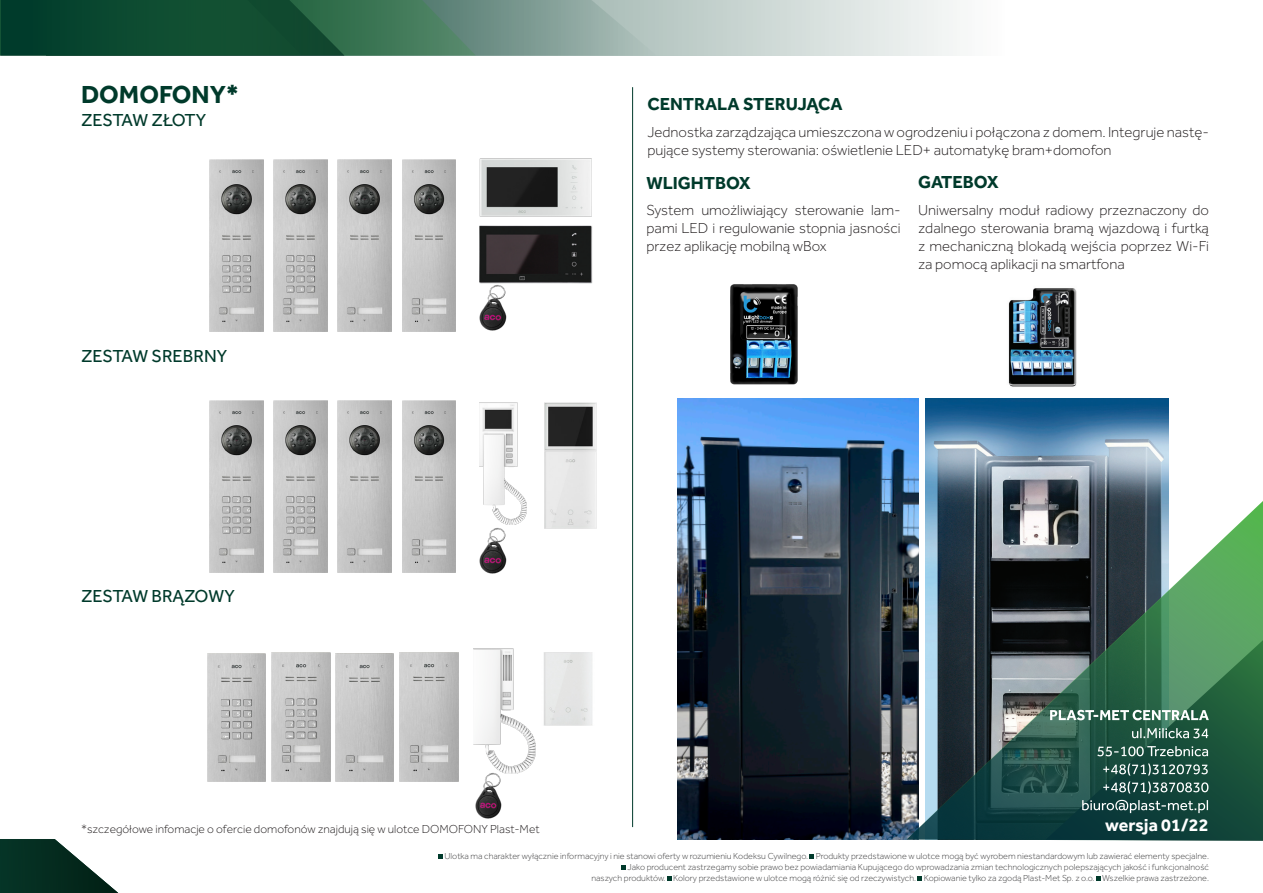
<style>
.page{position:relative;width:1263px;height:893px;background:#fff}
.page>*{position:absolute;margin:0;border:0;box-sizing:border-box;transform-origin:0 0}
.t1{font:700 25.5px "Effra";color:#003a2b}
.t2{font:18px "Effra";letter-spacing:-.015em;color:#003a2b}
.t3{font:700 18px "Effra";color:#003a2b}
.t4{font:700 18px "Effra";color:#fff}
.t5{font:300 15px/18px "Effra";color:#231f20}
.t6{font:300 12px "Effra";color:#231f20}
.t7{font:300 9px "Effra";color:#3e3e3f}
</style>
<div class="page">
<img style="left:925px;top:398px;width:243px;height:103px">
<img style="left:677px;top:398px;width:241px;height:442px">
<img style="left:336px;top:654px;width:58px;height:127px">
<img style="left:400px;top:653px;width:58px;height:128px">
<img style="left:473px;top:648px;width:63px;height:125px">
<img style="left:402px;top:160px;width:54px;height:172px">
<img style="left:338px;top:160px;width:54px;height:172px">
<img style="left:479px;top:158px;width:113px;height:59px">
<img style="left:480px;top:403px;width:47px;height:122px">
<img style="left:480px;top:226px;width:112px;height:57px">
<img style="left:544px;top:403px;width:52px;height:126px">
<img style="left:543px;top:652px;width:50px;height:73px">
<hr style="left:632px;top:87px;width:1px;height:740px;background:#003a2b">
<img style="left:402px;top:401px;width:54px;height:171px">
<img style="left:338px;top:401px;width:54px;height:171px">
<img style="left:479px;top:285px;width:28px;height:46px">
<img style="left:479px;top:528px;width:28px;height:46px">
<img style="left:474px;top:772px;width:29px;height:47px">
<img style="left:274px;top:160px;width:54px;height:172px">
<img style="left:210px;top:160px;width:54px;height:172px">
<img style="left:274px;top:401px;width:54px;height:171px">
<img style="left:210px;top:401px;width:54px;height:171px">
<img style="left:208px;top:654px;width:58px;height:127px">
<img style="left:271px;top:653px;width:59px;height:128px">
<svg style="left:438px;top:854px;width:5px;height:5px"></svg>
<svg style="left:810px;top:855px;width:4px;height:4px"></svg>
<svg style="left:621px;top:865px;width:5px;height:5px"></svg>
<svg style="left:667px;top:876px;width:4px;height:5px"></svg>
<svg style="left:918px;top:876px;width:4px;height:5px"></svg>
<svg style="left:1096px;top:876px;width:4px;height:5px"></svg>
<img style="left:1008px;top:288px;width:69px;height:99px">
<img style="left:730px;top:284px;width:68px;height:101px">
<svg style="left:657px;top:0;width:300px;height:56px;background:#d5dedb"></svg>
<svg style="left:0;top:0;width:657px;height:56px;background:#3c6e59"></svg>
<svg style="left:0;top:839px;width:118px;height:54px"></svg>
<svg style="left:907px;top:501px;width:356px;height:339px;background:#536b67"></svg>
<svg style="left:1045px;top:640px;width:218px;height:201px;background:#336551"></svg>
<p class="t1" style="left:81px;top:79px;width:159px">DOMOFONY*</p>
<p class="t2" style="left:81px;top:110px;width:127px">ZESTAW ZŁOTY</p>
<p class="t2" style="left:81px;top:345px;width:148px">ZESTAW SREBRNY</p>
<p class="t2" style="left:81px;top:586px;width:155px">ZESTAW BRĄZOWY</p>
<p class="t6" style="left:81px;top:822px;width:460px">*szczegółowe infomacje o ofercie domofonów znajdują się w ulotce DOMOFONY Plast-Met</p>
<p class="t3" style="left:647px;top:93px;width:197px">CENTRALA STERUJĄCA</p>
<p class="t5" style="left:647px;top:123px;width:563px">Jednostka zarządzająca umieszczona w ogrodzeniu i połączona z domem. Integruje nastę&shy;pujące systemy sterowania: oświetlenie LED+ automatykę bram+domofon</p>
<p class="t3" style="left:646px;top:172px;width:106px">WLIGHTBOX</p>
<p class="t5" style="left:646px;top:201px;width:256px;text-align:justify">System umożliwiający sterowanie lam&shy;pami LED i regulowanie stopnia jasności przez aplikację mobilną wBox</p>
<p class="t3" style="left:918px;top:171px;width:82px">GATEBOX</p>
<p class="t5" style="left:918px;top:200px;width:292px">Uniwersalny moduł radiowy przeznaczony do zdalnego sterowania bramą wjazdową i furtką</p>
<p class="t5" style="left:918px;top:236px;width:292px">z mechaniczną blokadą wejścia poprzez Wi-Fi za pomocą aplikacji na smartfona</p>
<p class="t4" style="left:1105px;top:814px;width:105px">wersja 01/22</p>
<p class="t7" style="left:445px;top:851px;width:766px">Ulotka ma charakter wyłącznie informacyjny i nie stanowi oferty w rozumieniu Kodeksu Cywilnego. Produkty przedstawione w ulotce mogą być wyrobem niestandardowym lub zawierać elementy specjalne.</p>
<p class="t7" style="left:628px;top:862px;width:583px">Jako producent zastrzegamy sobie prawo bez powiadamiania Kupującego do wprowadzania zmian technologicznych polepszających jakość i funkcjonalność</p>
<p class="t7" style="left:591px;top:872px;width:619px">naszych produktów. Kolory przedstawione w ulotce mogą różnić się od rzeczywistych. Kopiowanie tylko za zgodą Plast-Met Sp. z o.o. Wszelkie prawa zastrzeżone.</p>
</div>
